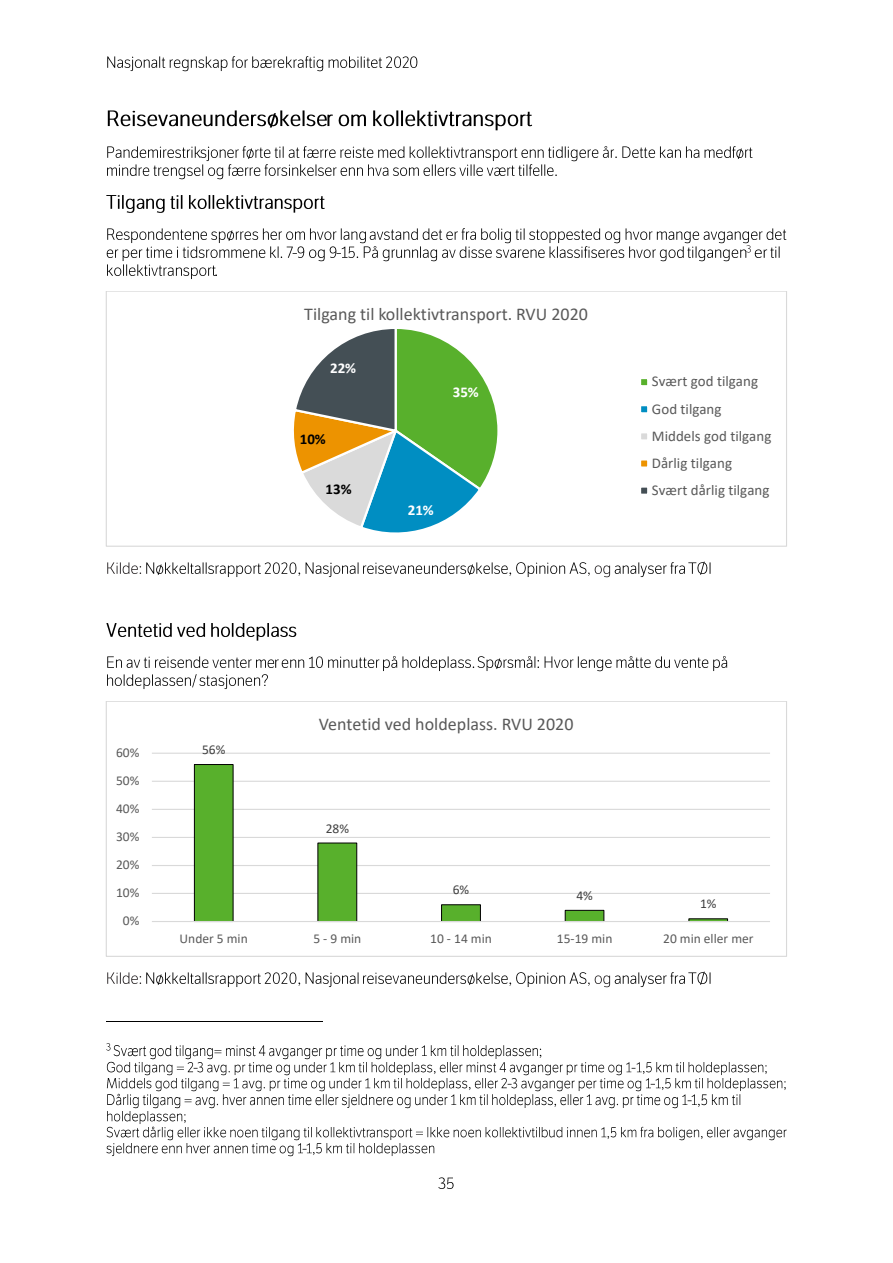
<style>
.page{position:relative;width:893px;height:1263px;background:#fff}
.page>*{position:absolute;margin:0;border:0;box-sizing:border-box;transform-origin:0 0}
.t1{font:18px "Calibri";color:#595959}
.t2{font:15px/27.2px "Calibri";color:#595959}
.t3{font:700 15px "Calibri";color:#fff}
.t4{font:700 15px "Calibri";color:#000}
.t5{font:13.5px "Calibri";color:#595959}
.t6{font:13.5px "Calibri";color:#404040}
</style>
<div class="page">
<img style="left:107px;top:56px;width:302px;height:15px">
<img style="left:410px;top:56px;width:8px;height:12px">
<img style="left:439px;top:1177px;width:15px;height:12px">
<img style="left:107px;top:110px;width:220px;height:18px">
<img style="left:327px;top:110px;width:206px;height:21px">
<img style="left:107px;top:146px;width:94px;height:12px">
<img style="left:201px;top:146px;width:552px;height:15px">
<img style="left:107px;top:161px;width:450px;height:18px">
<img style="left:106px;top:195px;width:219px;height:18px">
<img style="left:107px;top:228px;width:263px;height:15px">
<img style="left:370px;top:228px;width:417px;height:15px">
<img style="left:106px;top:243px;width:581px;height:18px">
<img style="left:292px;top:243px;width:10px;height:18px">
<img style="left:336px;top:243px;width:11px;height:18px">
<img style="left:687px;top:243px;width:60px;height:18px">
<svg style="left:747px;top:245px;width:8px;height:9px"></svg>
<img style="left:755px;top:249px;width:13px;height:9px">
<img style="left:770px;top:246px;width:10px;height:12px">
<img style="left:107px;top:264px;width:108px;height:15px">
<img style="left:107px;top:562px;width:35px;height:12px">
<img style="left:146px;top:562px;width:213px;height:16px">
<img style="left:363px;top:562px;width:224px;height:15px">
<img style="left:588px;top:565px;width:23px;height:13px">
<img style="left:614px;top:562px;width:71px;height:16px">
<img style="left:688px;top:561px;width:23px;height:14px">
<img style="left:106px;top:623px;width:191px;height:18px">
<img style="left:107px;top:656px;width:167px;height:12px">
<img style="left:274px;top:656px;width:106px;height:12px">
<img style="left:383px;top:656px;width:95px;height:15px">
<img style="left:478px;top:656px;width:250px;height:15px">
<img style="left:107px;top:674px;width:90px;height:15px">
<img style="left:199px;top:674px;width:69px;height:15px">
<img style="left:107px;top:972px;width:35px;height:12px">
<img style="left:146px;top:972px;width:213px;height:16px">
<img style="left:363px;top:972px;width:224px;height:15px">
<img style="left:588px;top:975px;width:23px;height:13px">
<img style="left:614px;top:972px;width:71px;height:16px">
<img style="left:688px;top:971px;width:23px;height:14px">
<hr style="left:106px;top:1021px;width:216px;height:1px;background:#000">
<svg style="left:106px;top:1043px;width:8px;height:8px"></svg>
<img style="left:114px;top:1045px;width:428px;height:14px">
<img style="left:106px;top:1059px;width:661px;height:17px">
<img style="left:193px;top:1059px;width:9px;height:17px">
<img style="left:631px;top:1059px;width:10px;height:17px">
<img style="left:106px;top:1078px;width:314px;height:14px">
<img style="left:421px;top:1078px;width:365px;height:14px">
<img style="left:507px;top:1078px;width:9px;height:14px">
<img style="left:651px;top:1078px;width:9px;height:14px">
<img style="left:107px;top:1093px;width:634px;height:15px">
<img style="left:687px;top:1093px;width:9px;height:15px">
<img style="left:107px;top:1108px;width:79px;height:16px">
<img style="left:106px;top:1126px;width:264px;height:14px">
<img style="left:370px;top:1126px;width:417px;height:14px">
<img style="left:106px;top:1140px;width:329px;height:17px">
<img style="left:302px;top:1140px;width:9px;height:17px">
<svg style="left:293px;top:329px;width:205px;height:204px"></svg>
<div style="left:640px;top:378px;width:8px;height:8px;background:#58b02c"></div>
<div style="left:639px;top:377px;width:10px;height:10px;border:2px solid #fff"></div>
<div style="left:640px;top:405px;width:8px;height:8px;background:#008ec2"></div>
<div style="left:639px;top:404px;width:10px;height:10px;border:2px solid #fff"></div>
<div style="left:640px;top:432px;width:8px;height:8px;background:#dadada"></div>
<div style="left:639px;top:431px;width:10px;height:11px;border:2px solid #fff"></div>
<div style="left:640px;top:459px;width:8px;height:9px;background:#ed9300"></div>
<div style="left:639px;top:458px;width:10px;height:11px;border:2px solid #fff"></div>
<div style="left:640px;top:486px;width:8px;height:9px;background:#444f55"></div>
<div style="left:639px;top:485px;width:10px;height:11px;border:2px solid #fff"></div>
<div style="left:106px;top:291px;width:681px;height:256px;border:1px solid #d9d9d9"></div>
<hr style="left:152px;top:893px;width:618px;height:1px;background:#d9d9d9">
<hr style="left:152px;top:865px;width:618px;height:1px;background:#d9d9d9">
<hr style="left:152px;top:837px;width:618px;height:1px;background:#d9d9d9">
<hr style="left:152px;top:809px;width:618px;height:1px;background:#d9d9d9">
<hr style="left:152px;top:781px;width:618px;height:1px;background:#d9d9d9">
<hr style="left:152px;top:753px;width:618px;height:1px;background:#d9d9d9">
<svg style="left:194px;top:764px;width:534px;height:157px"></svg>
<hr style="left:152px;top:921px;width:618px;height:1px;background:#d9d9d9">
<div style="left:106px;top:701px;width:681px;height:256px;border:1px solid #d9d9d9"></div>
<p class="t1" style="left:304px;top:306px;width:285px">Tilgang til kollektivtransport. RVU 2020</p>
<p class="t3" style="left:330px;top:362px;width:28px">22%</p>
<p class="t4" style="left:300px;top:432px;width:28px">10%</p>
<p class="t4" style="left:326px;top:483px;width:28px">13%</p>
<p class="t3" style="left:453px;top:385px;width:28px">35%</p>
<p class="t3" style="left:408px;top:503px;width:28px">21%</p>
<p class="t2" style="left:652px;top:369px;width:121px">Svært god tilgang<br>God tilgang<br>Middels god tilgang<br>Dårlig tilgang<br>Svært dårlig tilgang</p>
<p class="t5" style="left:116px;top:747px;width:25px">60%</p>
<p class="t5" style="left:116px;top:775px;width:25px">50%</p>
<p class="t5" style="left:116px;top:803px;width:25px">40%</p>
<p class="t5" style="left:116px;top:831px;width:25px">30%</p>
<p class="t5" style="left:116px;top:859px;width:25px">20%</p>
<p class="t5" style="left:116px;top:887px;width:25px">10%</p>
<p class="t5" style="left:123px;top:915px;width:18px">0%</p>
<p class="t6" style="left:202px;top:744px;width:25px">56%</p>
<p class="t1" style="left:319px;top:716px;width:256px">Ventetid ved holdeplass. RVU 2020</p>
<p class="t6" style="left:326px;top:822px;width:25px">28%</p>
<p class="t6" style="left:453px;top:884px;width:18px">6%</p>
<p class="t6" style="left:576px;top:890px;width:18px">4%</p>
<p class="t6" style="left:700px;top:898px;width:18px">1%</p>
<p class="t5" style="left:180px;top:933px;width:70px">Under 5 min</p>
<p class="t5" style="left:313px;top:933px;width:49px">5 - 9 min</p>
<p class="t5" style="left:430px;top:933px;width:63px">10 - 14 min</p>
<p class="t5" style="left:557px;top:933px;width:57px">15-19 min</p>
<p class="t5" style="left:663px;top:933px;width:92px">20 min eller mer</p>
</div>
